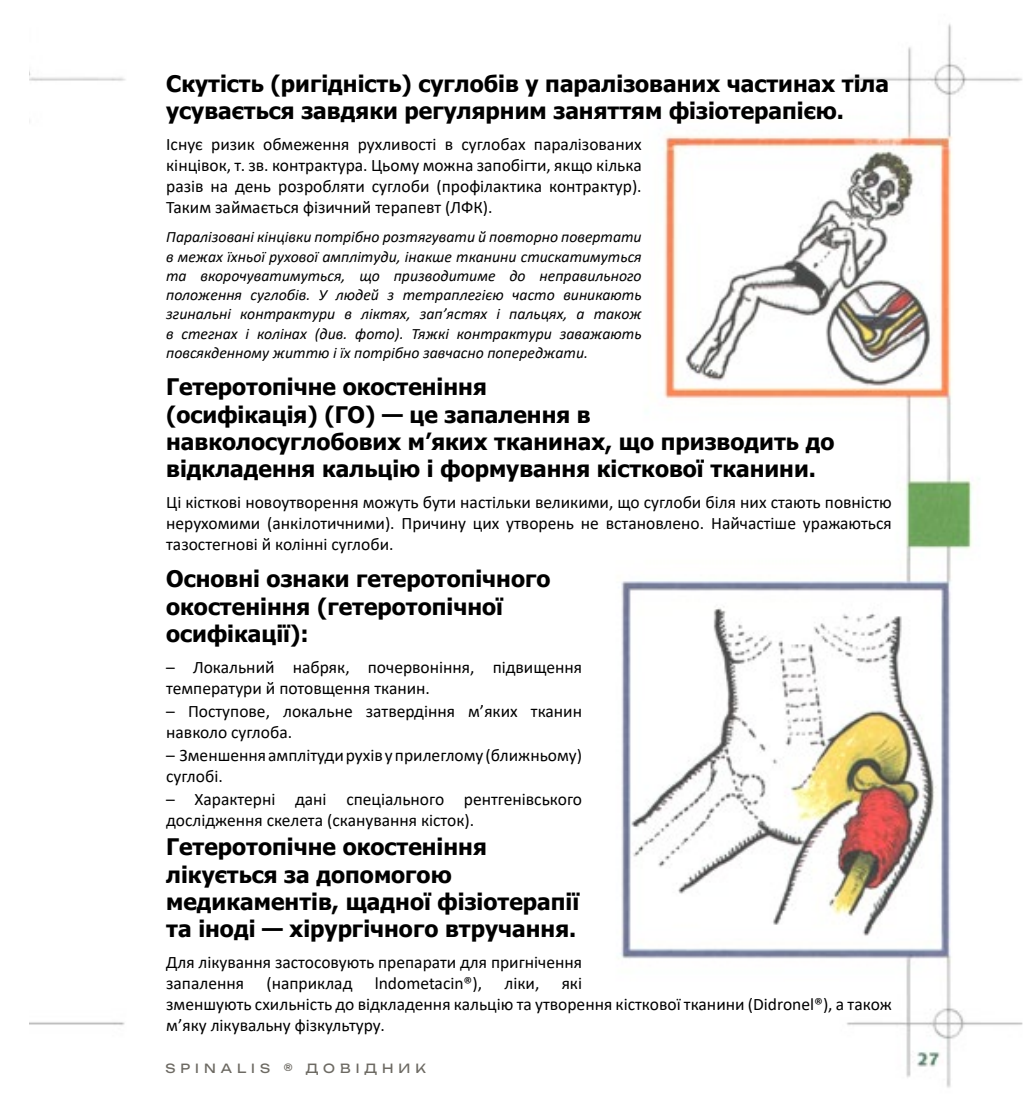
<style>
.page{position:relative;width:1027px;height:1107px;background:#fff}
.page>*{position:absolute;margin:0;border:0;box-sizing:border-box;transform-origin:0 0}
.t1{font:700 22.75px/27.3px "Tahoma";color:#000}
.t2{font:17.5px/21px "Calibri";color:#000}
.t3{font:italic 15.75px/19.2px "Calibri";color:#000;text-align:justify}
.t4{font:12.6px "Unbounded";letter-spacing:.4em;color:#6d6a63}
</style>
<div class="page">
<img style="left:30px;top:23px;width:993px;height:1065px">
<h1 class="t1" style="left:166px;top:71px;width:724px">Скутість (ригідність) суглобів у паралізованих частинах тіла усувається завдяки регулярним заняттям фізіотерапією.</h1>
<p class="t2" style="left:166px;top:133px;width:477px;text-align:justify">Існує ризик обмеження рухливості в суглобах паралізованих кінцівок, т. зв. контрактура. Цьому можна запобігти, якщо кілька разів на день розробляти суглоби (профілактика контрактур).<br>Таким займається фізичний терапевт (ЛФК).</p>
<p class="t3" style="left:166px;top:227px;width:477px">Паралізовані кінцівки потрібно розтягувати й повторно повертати в межах їхньої рухової амплітуди, інакше тканини стискатимуться та вкорочуватимуться, що призводитиме до неправильного положення суглобів. У людей з тетраплегією часто виникають згинальні контрактури в ліктях, зап’ястях і пальцях, а також в стегнах і колінах (див. фото). Тяжкі контрактури заважають повсякденному життю і їх потрібно завчасно попереджати.</p>
<h1 class="t1" style="left:166px;top:374px;width:670px">Гетеротопічне окостеніння<br>(осифікація) (ГО) — це запалення в<br>навколосуглобових м’яких тканинах, що призводить до відкладення кальцію і формування кісткової тканини.</h1>
<p class="t2" style="left:166px;top:491px;width:727px;text-align:justify">Ці кісткові новоутворення можуть бути настільки великими, що суглоби біля них стають повністю нерухомими (анкілотичними). Причину цих утворень не встановлено. Найчастіше уражаються тазостегнові й колінні суглоби.</p>
<h1 class="t1" style="left:166px;top:566px;width:386px">Основні ознаки гетеротопічного окостеніння (гетеротопічної осифікації):</h1>
<p class="t2" style="left:166px;top:656px;width:417px">– Локальний набряк, почервоніння, підвищення температури й потовщення тканин.</p>
<p class="t2" style="left:166px;top:700px;width:417px">– Поступове, локальне затвердіння м’яких тканин навколо суглоба.</p>
<p class="t2" style="left:166px;top:744px;width:417px">– Зменшення амплітуди рухів у прилеглому (ближньому) суглобі.</p>
<p class="t2" style="left:166px;top:788px;width:417px">– Характерні дані спеціального рентгенівського дослідження скелета (сканування кісток).</p>
<h1 class="t1" style="left:166px;top:834px;width:415px">Гетеротопічне окостеніння лікується за допомогою медикаментів, щадної фізіотерапії та іноді — хірургічного втручання.</h1>
<p class="t2" style="left:166px;top:951px;width:417px">Для лікування застосовують препарати для пригнічення запалення</p>
<p class="t2" style="left:266px;top:972px;width:88px">(наприклад</p>
<p class="t2" style="left:375px;top:972px;width:109px">lndometacin®),</p>
<p class="t2" style="left:504px;top:972px;width:36px">ліки,</p>
<p class="t2" style="left:166px;top:972px;width:727px;text-indent:395px">які<br>зменшують схильність до відкладення кальцію та утворення кісткової тканини (Didronel®), а також м’яку лікувальну фізкультуру.</p>
<p class="t4" style="left:165px;top:1057px;width:262px">SPINALIS ® ДОВІДНИК</p>
</div>
